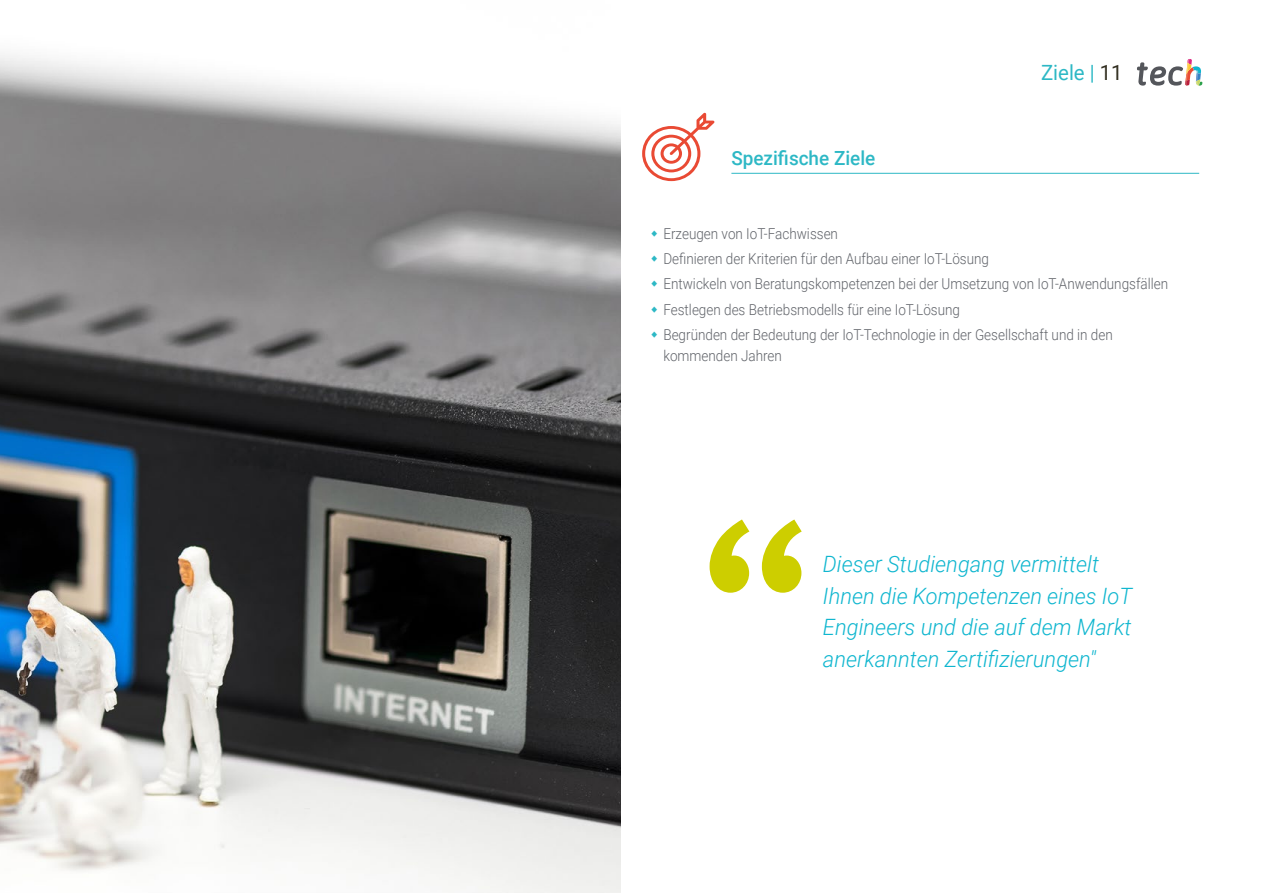
<style>
.page{position:relative;width:1263px;height:893px;background:#fff}
.page>*{position:absolute;margin:0;border:0;box-sizing:border-box;transform-origin:0 0}
.t1{font:italic 300 22.5px/31.5px "Roboto";color:#0fb6cf}
.t2{font:21px "Roboto";color:#2db8c5}
.t3{font:500 19.5px "Roboto";color:#2db8c5}
.t4{font:300 15px/25.2px "Roboto";color:#61646a;scale:.9 1}
.s1{color:#312e20}
</style>
<div class="page">
<hr style="left:731px;top:173px;width:468px;height:1px;background:#2db8c5">
<svg style="left:642px;top:113px;width:72px;height:68px"></svg>
<img style="left:0;top:55px;width:621px;height:838px">
<svg style="left:1137px;top:59px;width:65px;height:27px"></svg>
<svg style="left:709px;top:519px;width:93px;height:74px"></svg>
<h3 class="t3" style="left:731px;top:144px;width:145px">Spezifische Ziele</h3>
<h2 class="t2" style="left:1041px;top:57px;width:83px">Ziele | <span class="s1">11</span></h2>
<p class="t4" style="left:663px;top:220px;width:562px">Erzeugen von IoT-Fachwissen<br>Definieren der Kriterien für den Aufbau einer IoT-Lösung<br>Entwickeln von Beratungskompetenzen bei der Umsetzung von IoT-Anwendungsfällen Festlegen des Betriebsmodells für eine IoT-Lösung<br>Begründen der Bedeutung der IoT-Technologie in der Gesellschaft und in den</p>
<p class="t4" style="left:663px;top:342px;width:133px">kommenden Jahren</p>
<h1 class="t1" style="left:823px;top:548px;width:311px">Dieser Studiengang vermittelt<br>Ihnen die Kompetenzen eines IoT<br>Engineers und die auf dem Markt anerkannten Zertifizierungen″</h1>
</div>
